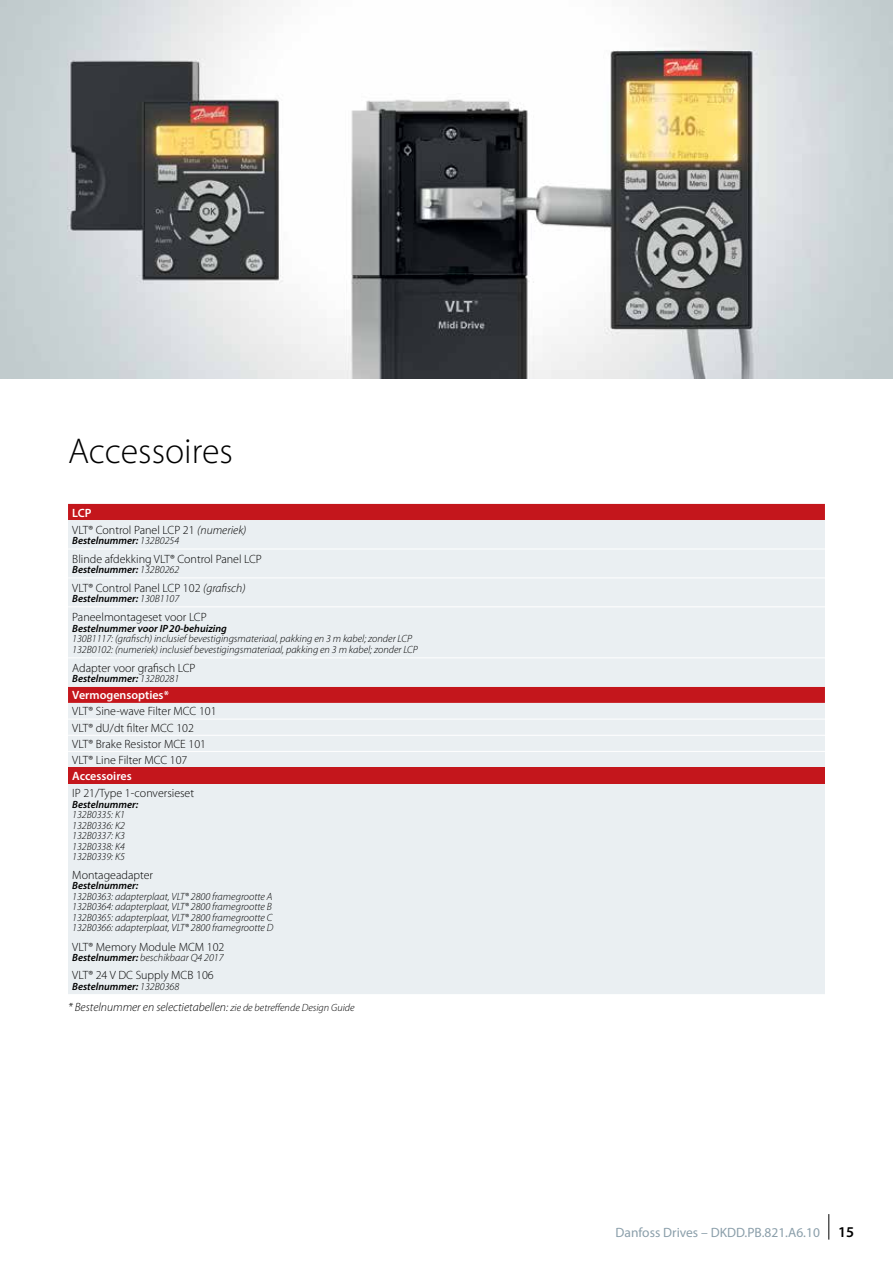
<style>
.page{position:relative;width:893px;height:1263px;background:#fff}
.page>*{position:absolute;margin:0;border:0;box-sizing:border-box;transform-origin:0 0}
.t1{font:300 36px "Myriad Pro";color:#000}
.t2{font:13.5px "Myriad Pro";color:#8b9faa}
.t3{font:300 12px/16.4px "Myriad Pro";color:#000}
.t4{font:italic 300 12px "Myriad Pro";color:#000}
.t5{font:600 12px "Myriad Pro";color:#fff}
.t6{font:italic 300 10.5px/10.5px "Myriad Pro";color:#000}
.t7{font:italic 600 10.5px "Myriad Pro";color:#000}
.s1{font-weight:600;color:#fff}
.s2{font-style:italic}
.s3{font-weight:300}
.s4{font-weight:600}
.s5{font-size:10.5px}
.s6{font-weight:600;font-size:15px;color:#000}
</style>
<div class="page">
<div style="left:68px;top:504px;width:757px;height:16px;background:#c4161c"></div>
<div style="left:68px;top:520px;width:757px;height:474px;background:#eaeff2"></div>
<div style="left:68px;top:703px;width:757px;height:32px;background:#eaeff2"></div>
<div style="left:68px;top:767px;width:757px;height:17px;background:#c4161c"></div>
<hr style="left:68px;top:549px;width:757px;height:1px;background:#fff">
<hr style="left:68px;top:577px;width:757px;height:1px;background:#fff">
<hr style="left:68px;top:606px;width:757px;height:1px;background:#fff">
<hr style="left:68px;top:657px;width:757px;height:1px;background:#fff">
<hr style="left:68px;top:719px;width:757px;height:1px;background:#fff">
<hr style="left:68px;top:735px;width:757px;height:1px;background:#fff">
<hr style="left:68px;top:751px;width:757px;height:1px;background:#fff">
<img style="left:0;top:0;width:893px;height:378px">
<svg style="left:828px;top:1214px;width:1px;height:25px"></svg>
<h1 class="t1" style="left:68px;top:429px;width:166px">Accessoires</h1>
<p class="t3" style="left:72px;top:504px;width:176px;line-height:17.1px"><span class="s1">LCP<br></span>VLT® Control Panel LCP 21 <span class="s2">(numeriek)</span></p>
<p class="t7" style="left:72px;top:534px;width:108px">Bestelnummer: <span class="s3">132B0254</span></p>
<p class="t3" style="left:72px;top:550px;width:191px">Blinde afdekking VLT® Control Panel LCP</p>
<p class="t7" style="left:72px;top:563px;width:108px">Bestelnummer: <span class="s3">132B0262</span></p>
<p class="t3" style="left:72px;top:579px;width:175px">VLT® Control Panel LCP 102 <span class="s2">(grafisch)</span></p>
<p class="t7" style="left:72px;top:592px;width:108px">Bestelnummer: <span class="s3">130B1107</span></p>
<p class="t3" style="left:72px;top:609px;width:136px">Paneelmontageset voor LCP</p>
<p class="t7" style="left:72px;top:621px;width:156px">Bestelnummer voor IP20-behuizing</p>
<p class="t6" style="left:72px;top:634px;width:347px">130B1117: (grafisch) inclusief bevestigingsmateriaal, pakking en 3 m kabel; zonder LCP<br>132B0102: (numeriek) inclusief bevestigingsmateriaal, pakking en 3 m kabel; zonder LCP</p>
<p class="t3" style="left:72px;top:659px;width:125px">Adapter voor grafisch LCP</p>
<p class="t7" style="left:72px;top:672px;width:108px">Bestelnummer: <span class="s3">132B0281</span></p>
<p class="t5" style="left:72px;top:688px;width:98px">Vermogensopties*</p>
<p class="t3" style="left:72px;top:703px;width:146px">VLT® Sine-wave Filter MCC 101<br>VLT® dU/dt filter MCC 102<br>VLT® Brake Resistor MCE 101<br>VLT® Line Filter MCC 107</p>
<p class="t5" style="left:72px;top:768px;width:61px">Accessoires</p>
<p class="t3" style="left:72px;top:785px;width:123px">IP 21/Type 1-conversieset</p>
<p class="t7" style="left:72px;top:797px;width:68px">Bestelnummer:</p>
<p class="t6" style="left:72px;top:810px;width:54px;text-align:justify">132B0335: K1<br>132B0336: K2<br>132B0337: K3<br>132B0338: K4<br>132B0339: K5</p>
<p class="t3" style="left:72px;top:867px;width:82px">Montageadapter</p>
<p class="t7" style="left:72px;top:879px;width:68px">Bestelnummer:</p>
<p class="t6" style="left:72px;top:891px;width:203px">132B0363: adapterplaat, VLT® 2800 framegrootte A 132B0364: adapterplaat, VLT® 2800 framegrootte B 132B0365: adapterplaat, VLT® 2800 framegrootte C 132B0366: adapterplaat, VLT® 2800 framegrootte D</p>
<p class="t3" style="left:72px;top:938px;width:154px">VLT® Memory Module MCM 102</p>
<p class="t6" style="left:72px;top:952px;width:153px"><span class="s4">Bestelnummer:</span> beschikbaar Q4 2017</p>
<p class="t3" style="left:72px;top:967px;width:143px">VLT® 24 V DC Supply MCB 106</p>
<p class="t7" style="left:72px;top:979px;width:108px">Bestelnummer: <span class="s3">132B0368</span></p>
<p class="t4" style="left:68px;top:1000px;width:288px">* Bestelnummer en selectietabellen: <span class="s5">zie de betreffende Design Guide</span></p>
<p class="t2" style="left:615px;top:1224px;width:240px">Danfoss Drives – DKDD.PB.821.A6.10 <span class="s6">15</span></p>
</div>
